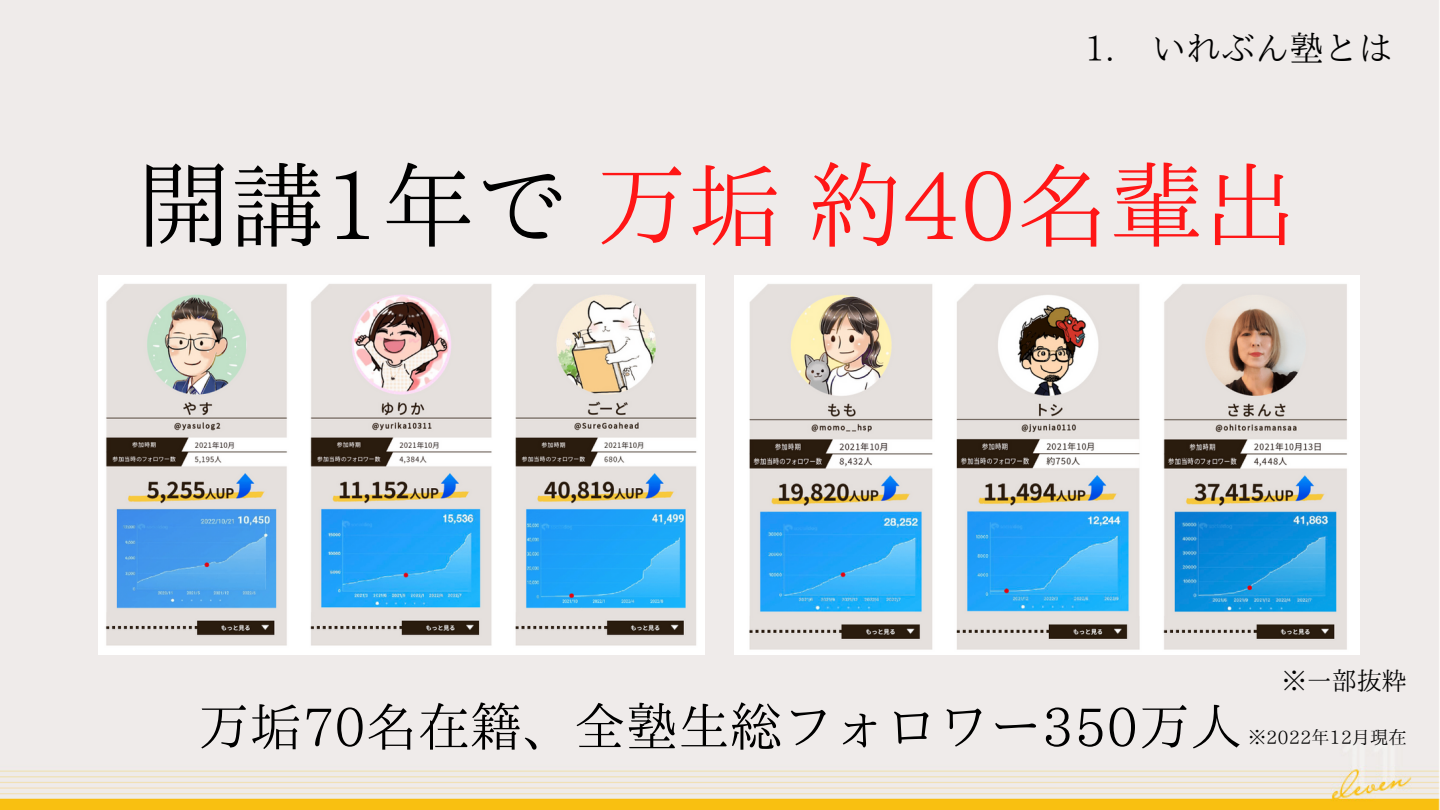
<style>
.page{position:relative;width:1440px;height:810px;background:#fff}
.page>*{position:absolute;margin:0;border:0;box-sizing:border-box;transform-origin:0 0}
.t1{font:93.2px "IP Aex Mincho";color:#ff1616}
.t2{font:52px "IP Aex Mincho";color:#000}
.t3{font:34.4px "IP Aex Mincho";color:#000}
.t4{font:25px "IP Aex Mincho";color:#000}
.t5{font:18.2px "IP Aex Mincho";color:#000}
.s1{color:#000}
</style>
<div class="page">
<div style="left:0;top:1px;width:1440px;height:809px;background:#efebea"></div>
<img style="left:734px;top:275px;width:625px;height:379px">
<img style="left:98px;top:275px;width:607px;height:379px">
<p class="t3" style="left:1084px;top:31px;width:310px">1. いれぶん塾とは</p>
<h1 class="t1" style="left:137px;top:158px;width:1161px"><span class="s1">開講1年で</span>万垢約40名輩出</h1>
<p class="t2" style="left:198px;top:700px;width:1041px">万垢70名在籍、全塾生総フォロワー350万人</p>
<p class="t4" style="left:1282px;top:668px;width:126px">※一部抜粋</p>
<p class="t5" style="left:1248px;top:728px;width:160px">※2022年12月現在</p>
</div>
